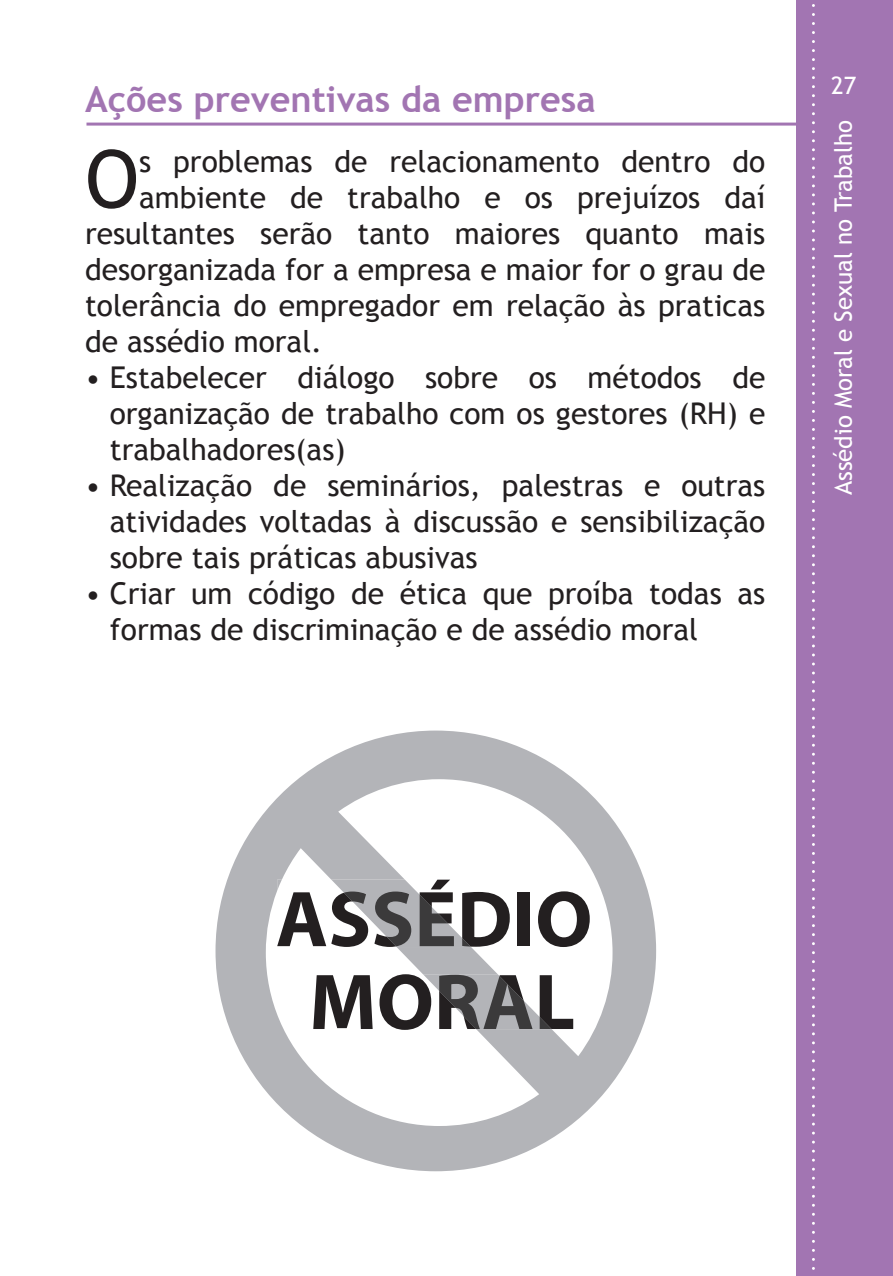
<style>
.page{position:relative;width:893px;height:1276px;background:#fff}
.page>*{position:absolute;margin:0;border:0;box-sizing:border-box;transform-origin:0 0}
.t1{font:80.4px "Trebuchet MS";color:#231f20}
.t2{font:700 79.8px/82.8px "Myriad Pro";color:#231f20;text-align:center}
.t3{font:700 36px "Trebuchet MS";color:#a275b2}
.t4{font:30px/36px "Trebuchet MS";color:#231f20;text-align:justify}
.t5{font:24px "Trebuchet MS";color:#fff}
</style>
<div class="page">
<div style="left:797px;top:0;width:96px;height:1276px;background:#a275b2"></div>
<svg style="left:812px;top:4px;width:3px;height:1266px"></svg>
<hr style="left:86px;top:123px;width:712px;height:3px;background:#a275b2">
<svg style="left:216px;top:730px;width:440px;height:441px"></svg>
<svg style="left:277px;top:879px;width:194px;height:68px"></svg>
<svg style="left:423px;top:974px;width:129px;height:56px"></svg>
<p class="t3" style="left:85px;top:76px;width:512px">Ações preventivas da empresa</p>
<h1 class="t1" style="left:85px;top:132px;width:56px">O</h1>
<p class="t4" style="left:139px;top:143px;width:628px">s problemas de relacionamento dentro do</p>
<p class="t4" style="left:139px;top:179px;width:628px">ambiente de trabalho e os prejuízos daí</p>
<p class="t4" style="left:85px;top:215px;width:682px">resultantes serão tanto maiores quanto mais</p>
<p class="t4" style="left:85px;top:251px;width:682px">desorganizada for a empresa e maior for o grau de</p>
<p class="t4" style="left:85px;top:287px;width:682px">tolerância do empregador em relação às praticas</p>
<p class="t4" style="left:85px;top:323px;width:239px">de assédio moral.</p>
<p class="t4" style="left:110px;top:359px;width:657px;text-indent:-25px">• Estabelecer diálogo sobre os métodos de organização de trabalho com os gestores (RH) e trabalhadores(as)</p>
<p class="t4" style="left:110px;top:467px;width:657px;text-indent:-25px">• Realização de seminários, palestras e outras atividades voltadas à discussão e sensibilização sobre tais práticas abusivas</p>
<p class="t4" style="left:110px;top:575px;width:657px;text-indent:-25px">• Criar um código de ética que proíba todas as formas de discriminação e de assédio moral</p>
<p class="t5" style="left:831px;top:71px;width:27px">27</p>
<p class="t5" style="left:829px;top:495px;width:377px;rotate:-90deg">Assédio Moral e Sexual no Trabalho</p>
<h2 class="t2" style="left:276px;top:875px;width:318px">ASSÉDIO<br>MORAL</h2>
</div>
